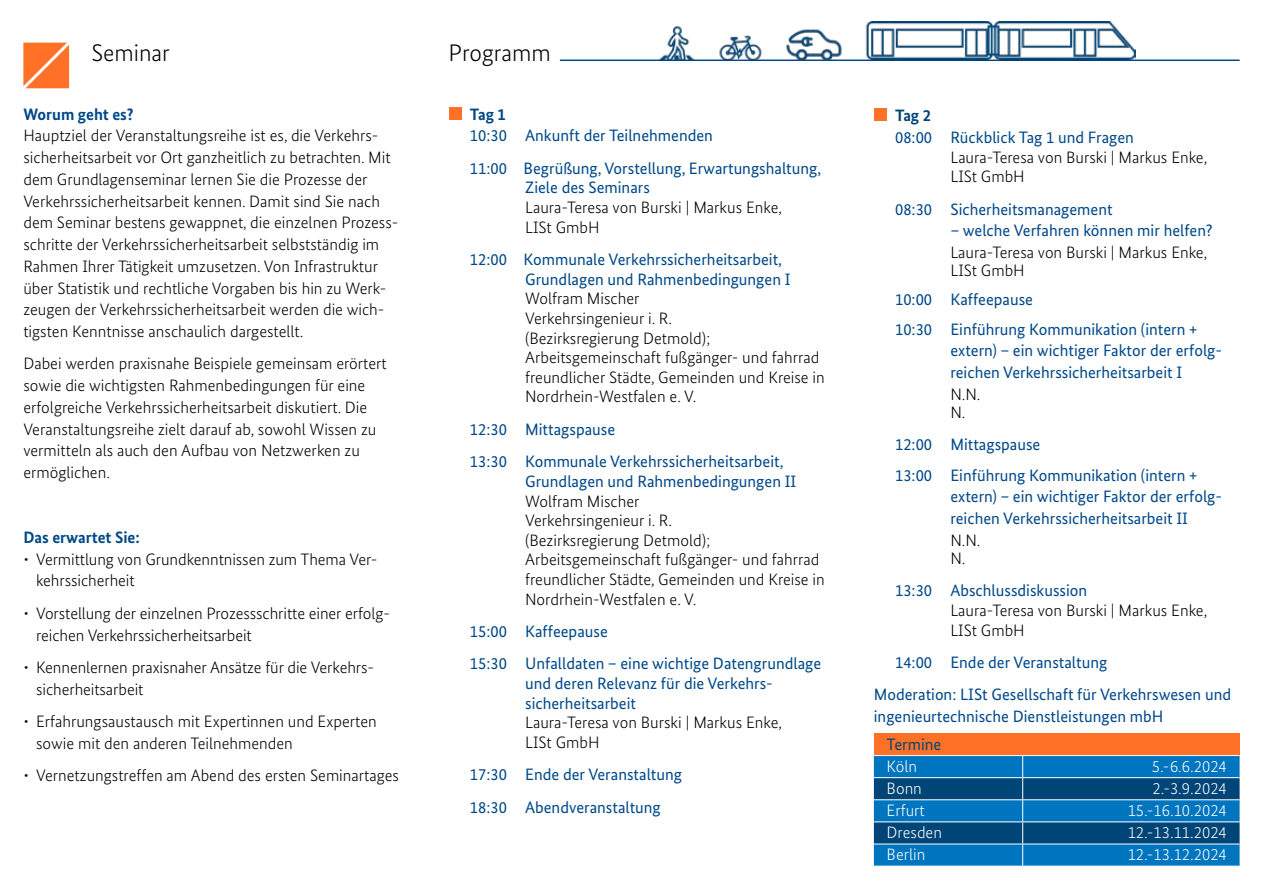
<style>
.page{position:relative;width:1263px;height:893px;background:#fff}
.page>*{position:absolute;margin:0;border:0;box-sizing:border-box;transform-origin:0 0}
.t1{font:300 24px "Bundes Sans";color:#000}
.t2{font:300 16.5px/21.8px "Bundes Sans";color:#000}
.t3{font:16.5px/32.4px "Bundes Sans";color:#004889}
.t4{font:300 16.5px "Bundes Sans";color:#fff}
.t5{font:700 16.5px "Bundes Sans";color:#004889}
.t6{font:16.5px "Bundes Sans";color:#004577}
.t7{font:700 16.5px "Bundes Sans";color:#004577}
</style>
<div class="page">
<div style="left:874px;top:109px;width:13px;height:12px;background:#ff7126"></div>
<hr style="left:560px;top:60px;width:679px;height:1px;background:#004889">
<div style="left:449px;top:107px;width:12px;height:13px;background:#ff7126"></div>
<svg style="left:23px;top:43px;width:46px;height:45px;background:#ff7f3b"></svg>
<div style="left:874px;top:733px;width:365px;height:23px;background:#ff7126"></div>
<svg style="left:874px;top:756px;width:365px;height:110px;background:#0a68a5"></svg>
<hr style="left:874px;top:755px;width:149px;height:1px;background:#fff">
<hr style="left:1023px;top:755px;width:216px;height:1px;background:#fff">
<img style="left:659px;top:21px;width:476px;height:39px">
<h1 class="t1" style="left:91px;top:40px;width:80px">Seminar</h1>
<p class="t5" style="left:23px;top:104px;width:112px">Worum geht es?</p>
<p class="t2" style="left:23px;top:125px;width:376px">Hauptziel der Veranstaltungsreihe ist es, die Verkehrs&shy;sicherheitsarbeit vor Ort ganzheitlich zu betrachten. Mit dem Grundlagenseminar lernen Sie die Prozesse der Verkehrssicherheitsarbeit kennen. Damit sind Sie nach dem Seminar bestens gewappnet, die einzelnen Prozess&shy;schritte der Verkehrssicherheitsarbeit selbstständig im Rahmen Ihrer Tätigkeit umzusetzen. Von Infrastruktur über Statistik und rechtliche Vorgaben bis hin zu Werk&shy;zeugen der Verkehrssicherheitsarbeit werden die wich&shy;tigsten Kenntnisse anschaulich dargestellt.</p>
<p class="t2" style="left:23px;top:353px;width:365px">Dabei werden praxisnahe Beispiele gemeinsam erörtert sowie die wichtigsten Rahmenbedingungen für eine erfolgreiche Verkehrssicherheitsarbeit diskutiert. Die Veranstaltungsreihe zielt darauf ab, sowohl Wissen zu vermitteln als auch den Aufbau von Netzwerken zu ermöglichen.</p>
<p class="t5" style="left:23px;top:528px;width:118px">Das erwartet Sie:</p>
<p class="t2" style="left:36px;top:548px;width:343px;text-indent:-13px">• Vermittlung von Grundkenntnissen zum Thema Ver&shy;kehrssicherheit</p>
<p class="t2" style="left:36px;top:602px;width:355px;text-indent:-13px">• Vorstellung der einzelnen Prozessschritte einer erfolg&shy;reichen Verkehrssicherheitsarbeit</p>
<p class="t2" style="left:36px;top:656px;width:339px;text-indent:-13px">• Kennenlernen praxisnaher Ansätze für die Verkehrs&shy;sicherheitsarbeit</p>
<p class="t2" style="left:36px;top:710px;width:342px;text-indent:-13px">• Erfahrungsaustausch mit Expertinnen und Experten sowie mit den anderen Teilnehmenden</p>
<p class="t2" style="left:23px;top:765px;width:377px">• Vernetzungstreffen am Abend des ersten Seminartages</p>
<h1 class="t1" style="left:449px;top:40px;width:104px">Programm</h1>
<p class="t5" style="left:470px;top:104px;width:37px">Tag 1</p>
<p class="t3" style="left:470px;top:120px;width:353px">10:30 Ankunft der Teilnehmenden<br>11:00 Begrüßung, Vorstellung, Erwartungshaltung,</p>
<p class="t3" style="left:525px;top:172px;width:126px">Ziele des Seminars</p>
<p class="t2" style="left:525px;top:198px;width:258px;line-height:19.6px">Laura-Teresa von Burski | Markus Enke,<br>LISt GmbH</p>
<p class="t3" style="left:525px;top:250px;width:267px;line-height:19.6px;text-indent:-55px">12:00 Kommunale Verkehrssicherheitsarbeit,<br>Grundlagen und Rahmenbedingungen I</p>
<p class="t2" style="left:525px;top:289px;width:301px;line-height:19.6px">Wolfram Mischer<br>Verkehrsingenieur i. R.<br>(Bezirksregierung Detmold);<br>Arbeitsgemeinschaft fußgänger- und fahrrad freundlicher Städte, Gemeinden und Kreise in<br>Nordrhein-Westfalen e. V.</p>
<p class="t3" style="left:470px;top:413px;width:315px">12:30 Mittagspause<br>13:30 Kommunale Verkehrssicherheitsarbeit,</p>
<p class="t3" style="left:525px;top:465px;width:273px">Grundlagen und Rahmenbedingungen II</p>
<p class="t2" style="left:525px;top:491px;width:301px;line-height:19.6px">Wolfram Mischer<br>Verkehrsingenieur i. R.<br>(Bezirksregierung Detmold);<br>Arbeitsgemeinschaft fußgänger- und fahrrad freundlicher Städte, Gemeinden und Kreise in<br>Nordrhein-Westfalen e. V.</p>
<p class="t3" style="left:470px;top:615px;width:353px">15:00 Kaffeepause<br>15:30 Unfalldaten – eine wichtige Datengrundlage</p>
<p class="t3" style="left:525px;top:674px;width:249px;line-height:19.6px">und deren Relevanz für die Verkehrs&shy;sicherheitsarbeit</p>
<p class="t2" style="left:525px;top:713px;width:258px;line-height:19.6px">Laura-Teresa von Burski | Markus Enke,<br>LISt GmbH</p>
<p class="t3" style="left:470px;top:758px;width:214px">17:30 Ende der Veranstaltung<br>18:30 Abendveranstaltung</p>
<p class="t7" style="left:895px;top:106px;width:37px">Tag 2</p>
<p class="t3" style="left:895px;top:121px;width:240px">08:00 Rückblick Tag 1 und Fragen</p>
<p class="t2" style="left:950px;top:147px;width:258px;line-height:19.6px">Laura-Teresa von Burski | Markus Enke,<br>LISt GmbH</p>
<p class="t3" style="left:895px;top:193px;width:219px">08:30 Sicherheitsmanagement</p>
<p class="t3" style="left:950px;top:215px;width:264px">– welche Verfahren können mir helfen?</p>
<p class="t2" style="left:950px;top:244px;width:258px;line-height:18px">Laura-Teresa von Burski | Markus Enke,<br>LISt GmbH</p>
<p class="t3" style="left:895px;top:285px;width:304px;line-height:29.2px">10:00 Kaffeepause<br>10:30 Einführung Kommunikation (intern +</p>
<p class="t3" style="left:950px;top:340px;width:273px;line-height:21.8px">extern) – ein wichtiger Faktor der erfolg&shy;reichen Verkehrssicherheitsarbeit I</p>
<p class="t2" style="left:950px;top:385px;width:32px;line-height:18.1px">N.N.<br>N.</p>
<p class="t3" style="left:895px;top:430px;width:304px;line-height:30.3px">12:00 Mittagspause<br>13:00 Einführung Kommunikation (intern +</p>
<p class="t3" style="left:950px;top:486px;width:273px;line-height:21.8px">extern) – ein wichtiger Faktor der erfolg&shy;reichen Verkehrssicherheitsarbeit II</p>
<p class="t2" style="left:950px;top:531px;width:32px;line-height:18.1px">N.N.<br>N.</p>
<p class="t3" style="left:895px;top:574px;width:194px">13:30 Abschlussdiskussion</p>
<p class="t2" style="left:950px;top:601px;width:258px;line-height:19.6px">Laura-Teresa von Burski | Markus Enke,<br>LISt GmbH</p>
<p class="t3" style="left:874px;top:646px;width:359px;text-indent:21px">14:00 Ende der Veranstaltung<br>Moderation: LISt Gesellschaft für Verkehrswesen und</p>
<p class="t3" style="left:874px;top:700px;width:291px">ingenieurtechnische Dienstleistungen mbH</p>
<p class="t6" style="left:887px;top:735px;width:56px">Termine</p>
<p class="t4" style="left:887px;top:757px;width:32px">Köln</p>
<p class="t4" style="left:1152px;top:757px;width:77px">5.-6.6.2024</p>
<p class="t4" style="left:887px;top:779px;width:37px">Bonn</p>
<p class="t4" style="left:1152px;top:779px;width:76px">2.-3.9.2024</p>
<p class="t4" style="left:887px;top:801px;width:40px">Erfurt</p>
<p class="t4" style="left:1128px;top:801px;width:101px">15.-16.10.2024</p>
<p class="t4" style="left:887px;top:823px;width:57px">Dresden</p>
<p class="t4" style="left:1128px;top:823px;width:101px">12.-13.11.2024</p>
<p class="t4" style="left:887px;top:845px;width:40px">Berlin</p>
<p class="t4" style="left:1128px;top:845px;width:101px">12.-13.12.2024</p>
</div>
